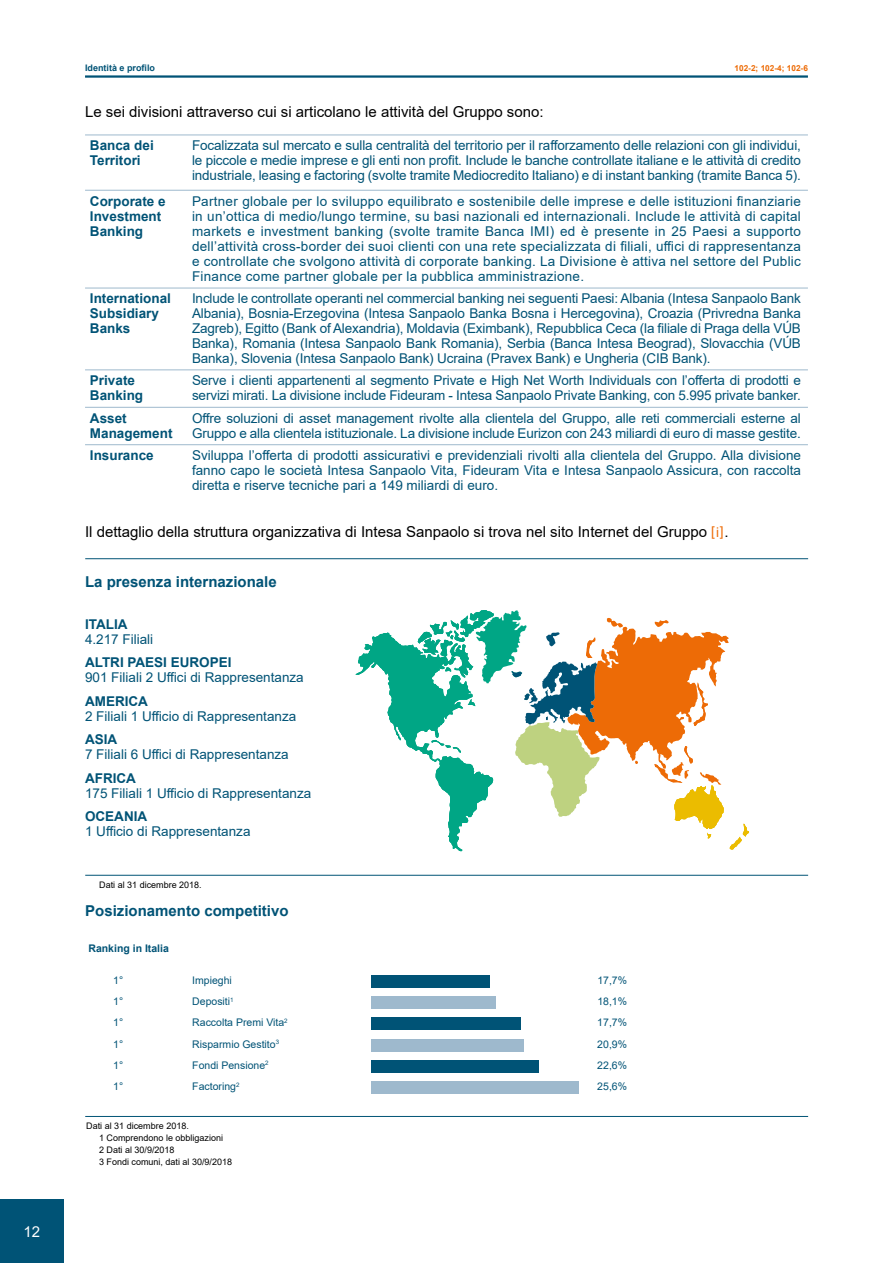
<style>
.page{position:relative;width:893px;height:1263px;background:#fff}
.page>*{position:absolute;margin:0;border:0;box-sizing:border-box;transform-origin:0 0}
.TESTO_P{font:15px "Arial";color:#000}
.TITOLO_H3X{font:700 15px "Arial";color:#005376}
.t1{font:15px "Arial";color:#fff}
.TESTO_P-2{font:13.5px/15px "Arial";letter-spacing:-.01em;color:#005376;text-align:justify}
.TITOLO_H3X-2{font:700 13.5px/15px "Arial";color:#005376}
.TESTO_P-3{font:700 13.5px/15px "Arial";color:#005376}
.t2{font:10.5px "Arial";color:#005376}
.t3{font:700 10.5px "Arial";color:#005376}
.Note_piè_pagina_2015{font:9px "Arial";color:#000}
.t4{font:700 9px "Arial";color:#005376}
.t5{font:700 8.25px "Arial";color:#ed6b06}
.s1{font-size:13.5px;color:#ed6b06}
</style>
<div class="page">
<div style="left:0;top:1199px;width:64px;height:64px;background:#005376"></div>
<hr style="left:85px;top:75px;width:723px;height:3px;background:#005376">
<hr style="left:85px;top:558px;width:723px;height:1px;background:#005376">
<hr style="left:85px;top:875px;width:723px;height:1px;background:#005376">
<svg style="left:355px;top:610px;width:394px;height:241px"></svg>
<div style="left:371px;top:975px;width:119px;height:12px;background:#005376"></div>
<div style="left:371px;top:996px;width:124px;height:13px;background:#9eb9cd"></div>
<div style="left:371px;top:1017px;width:149px;height:13px;background:#005376"></div>
<div style="left:371px;top:1060px;width:167px;height:13px;background:#005376"></div>
<div style="left:371px;top:1081px;width:208px;height:13px;background:#9eb9cd"></div>
<div style="left:371px;top:1039px;width:152px;height:12px;background:#9eb9cd"></div>
<hr style="left:85px;top:1116px;width:723px;height:1px;background:#005376">
<hr style="left:85px;top:135px;width:723px;height:1px;background:#9eb9cd">
<hr style="left:85px;top:190px;width:723px;height:1px;background:#9eb9cd">
<hr style="left:85px;top:288px;width:723px;height:1px;background:#9eb9cd">
<hr style="left:85px;top:369px;width:723px;height:1px;background:#9eb9cd">
<hr style="left:85px;top:407px;width:723px;height:1px;background:#9eb9cd">
<hr style="left:85px;top:444px;width:723px;height:1px;background:#9eb9cd">
<p class="t1" style="left:24px;top:1221px;width:18px">12</p>
<p class="t4" style="left:85px;top:61px;width:72px">Identità e profilo</p>
<p class="t5" style="left:734px;top:62px;width:75px">102-2; 102-4; 102-6</p>
<p class="TESTO_P" style="left:85px;top:102px;width:460px">Le sei divisioni attraverso cui si articolano le attività del Gruppo sono:</p>
<h3 class="TITOLO_H3X-2" style="left:90px;top:138px;width:65px">Banca dei<br>Territori</h3>
<p class="TESTO_P-2" style="left:192px;top:138px;width:610px">Focalizzata sul mercato e sulla centralità del territorio per il rafforzamento delle relazioni con gli individui, le piccole e medie imprese e gli enti non profit. Include le banche controllate italiane e le attività di credito industriale, leasing e factoring (svolte tramite Mediocredito Italiano) e di instant banking (tramite Banca 5).</p>
<h3 class="TITOLO_H3X-2" style="left:90px;top:194px;width:77px">Corporate e<br>Investment<br>Banking</h3>
<p class="TESTO_P-2" style="left:192px;top:193px;width:610px">Partner globale per lo sviluppo equilibrato e sostenibile delle imprese e delle istituzioni finanziarie in un’ottica di medio/lungo termine, su basi nazionali ed internazionali. Include le attività di capital markets e investment banking (svolte tramite Banca IMI) ed è presente in 25 Paesi a supporto dell’attività cross-border dei suoi clienti con una rete specializzata di filiali, uffici di rappresentanza e controllate che svolgono attività di corporate banking. La Divisione è attiva nel settore del Public Finance come partner globale per la pubblica amministrazione.</p>
<h3 class="TITOLO_H3X-2" style="left:90px;top:291px;width:83px">International<br>Subsidiary<br>Banks</h3>
<p class="TESTO_P-2" style="left:192px;top:291px;width:610px">Include le controllate operanti nel commercial banking nei seguenti Paesi: Albania (Intesa Sanpaolo Bank Albania), Bosnia-Erzegovina (Intesa Sanpaolo Banka Bosna i Hercegovina), Croazia (Privredna Banka Zagreb), Egitto (Bank of Alexandria), Moldavia (Eximbank), Repubblica Ceca (la filiale di Praga della VÚB Banka), Romania (Intesa Sanpaolo Bank Romania), Serbia (Banca Intesa Beograd), Slovacchia (VÚB Banka), Slovenia (Intesa Sanpaolo Bank) Ucraina (Pravex Bank) e Ungheria (CIB Bank).</p>
<h3 class="TITOLO_H3X-2" style="left:90px;top:373px;width:55px">Private<br>Banking</h3>
<p class="TESTO_P-2" style="left:192px;top:373px;width:610px">Serve i clienti appartenenti al segmento Private e High Net Worth Individuals con l’offerta di prodotti e servizi mirati. La divisione include Fideuram - Intesa Sanpaolo Private Banking, con 5.995 private banker.</p>
<p class="TESTO_P-3" style="left:90px;top:411px;width:84px">Asset<br>Management</p>
<p class="TESTO_P-2" style="left:192px;top:410px;width:610px">Offre soluzioni di asset management rivolte alla clientela del Gruppo, alle reti commerciali esterne al<br>Gruppo e alla clientela istituzionale. La divisione include Eurizon con 243 miliardi di euro di masse gestite.</p>
<h3 class="TITOLO_H3X-2" style="left:90px;top:448px;width:65px">Insurance</h3>
<p class="TESTO_P-2" style="left:192px;top:448px;width:610px">Sviluppa l’offerta di prodotti assicurativi e previdenziali rivolti alla clientela del Gruppo. Alla divisione fanno capo le società Intesa Sanpaolo Vita, Fideuram Vita e Intesa Sanpaolo Assicura, con raccolta diretta e riserve tecniche pari a 149 miliardi di euro.</p>
<p class="TESTO_P" style="left:85px;top:521px;width:645px">Il dettaglio della struttura organizzativa di Intesa Sanpaolo si trova nel sito Internet del Gruppo <span class="s1">[i]</span>.</p>
<h3 class="TITOLO_H3X" style="left:85px;top:571px;width:193px">La presenza internazionale</h3>
<p class="TESTO_P-3" style="left:85px;top:617px;width:44px">ITALIA</p>
<p class="TESTO_P-2" style="left:85px;top:631px;width:70px">4.217 Filiali</p>
<p class="TESTO_P-3" style="left:85px;top:655px;width:148px">ALTRI PAESI EUROPEI</p>
<p class="TESTO_P-2" style="left:85px;top:670px;width:220px">901 Filiali 2 Uffici di Rappresentanza</p>
<p class="TESTO_P-3" style="left:85px;top:694px;width:64px">AMERICA</p>
<p class="TESTO_P-2" style="left:85px;top:708px;width:213px">2 Filiali 1 Ufficio di Rappresentanza</p>
<p class="TESTO_P-3" style="left:85px;top:732px;width:34px">ASIA</p>
<p class="TESTO_P-2" style="left:85px;top:747px;width:205px">7 Filiali 6 Uffici di Rappresentanza</p>
<p class="TESTO_P-3" style="left:85px;top:771px;width:52px">AFRICA</p>
<p class="TESTO_P-2" style="left:85px;top:785px;width:228px">175 Filiali 1 Ufficio di Rappresentanza</p>
<p class="TESTO_P-3" style="left:85px;top:809px;width:64px">OCEANIA</p>
<p class="TESTO_P-2" style="left:85px;top:824px;width:167px">1 Ufficio di Rappresentanza</p>
<p class="Note_piè_pagina_2015" style="left:99px;top:879px;width:104px">Dati al 31 dicembre 2018.</p>
<h3 class="TITOLO_H3X" style="left:85px;top:900px;width:205px">Posizionamento competitivo</h3>
<p class="t3" style="left:88px;top:941px;width:82px">Ranking in Italia</p>
<p class="t2" style="left:113px;top:973px;width:12px">1°</p>
<p class="t2" style="left:113px;top:994px;width:12px">1°</p>
<p class="t2" style="left:192px;top:973px;width:41px">Impieghi</p>
<p class="t2" style="left:192px;top:994px;width:43px">Depositi<sup>1</sup></p>
<p class="t2" style="left:597px;top:973px;width:31px">17,7%</p>
<p class="t2" style="left:597px;top:994px;width:31px">18,1%</p>
<p class="t2" style="left:113px;top:1015px;width:12px">1°</p>
<p class="t2" style="left:192px;top:1015px;width:97px">Raccolta Premi Vita<sup>2</sup></p>
<p class="t2" style="left:597px;top:1015px;width:31px">17,7%</p>
<p class="t2" style="left:597px;top:1058px;width:31px">22,6%</p>
<p class="t2" style="left:597px;top:1079px;width:31px">25,6%</p>
<p class="t2" style="left:113px;top:1037px;width:12px">1°</p>
<p class="t2" style="left:192px;top:1037px;width:88px">Risparmio Gestito<sup>3</sup></p>
<p class="t2" style="left:597px;top:1037px;width:31px">20,9%</p>
<p class="t2" style="left:192px;top:1058px;width:78px">Fondi Pensione<sup>2</sup></p>
<p class="t2" style="left:113px;top:1058px;width:12px">1°</p>
<p class="t2" style="left:113px;top:1079px;width:12px">1°</p>
<p class="t2" style="left:192px;top:1079px;width:49px">Factoring<sup>2</sup></p>
<p class="Note_piè_pagina_2015" style="left:86px;top:1120px;width:104px">Dati al 31 dicembre 2018.</p>
<p class="Note_piè_pagina_2015" style="left:99px;top:1132px;width:126px">1 Comprendono le obbligazioni</p>
<p class="Note_piè_pagina_2015" style="left:99px;top:1144px;width:77px">2 Dati al 30/9/2018</p>
<p class="Note_piè_pagina_2015" style="left:99px;top:1156px;width:135px">3 Fondi comuni, dati al 30/9/2018</p>
</div>
